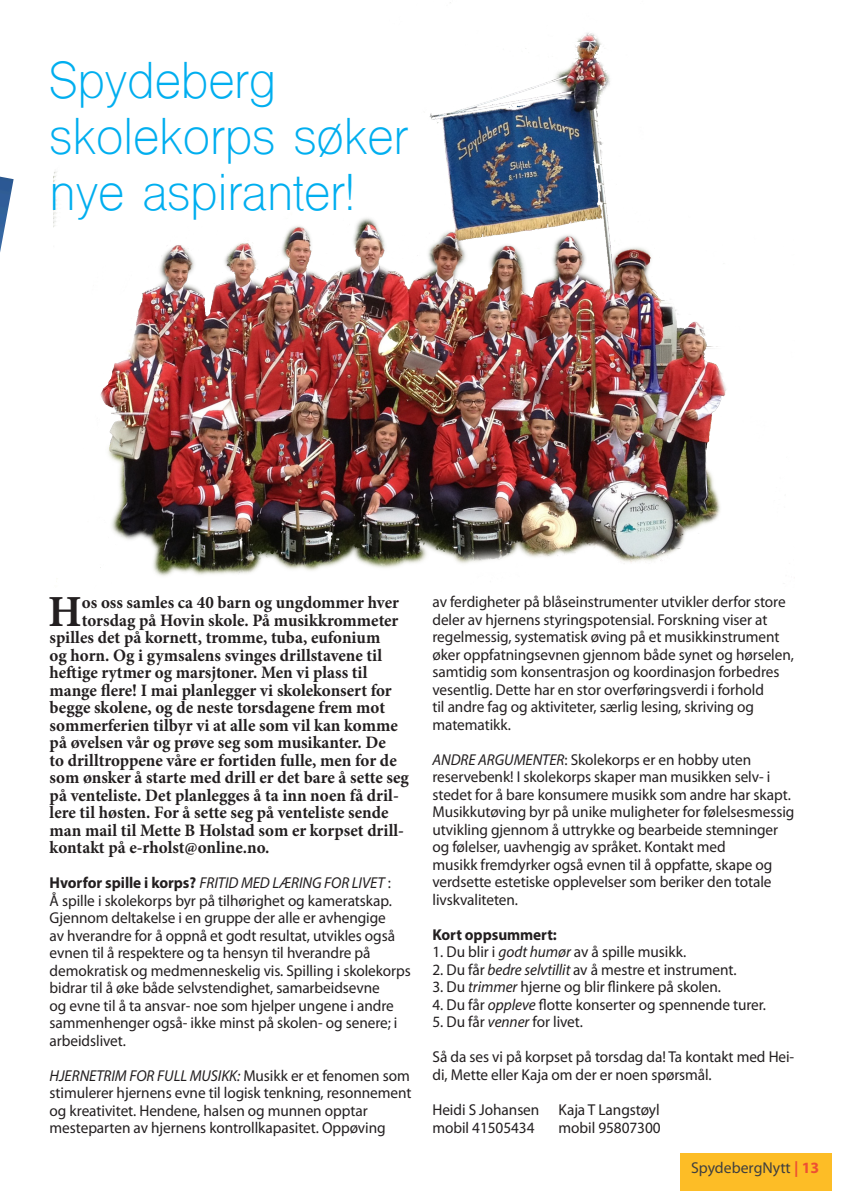
<style>
.page{position:relative;width:844px;height:1191px;background:#fff}
.page>*{position:absolute;margin:0;border:0;box-sizing:border-box;transform-origin:0 0}
.t1{font:49px/56px "Shree Dev 0714";color:#00aeef;scale:.95 1}
.t2{font:700 44.45px "Minion Pro";color:#231f20}
.t3{font:700 17.5px "Minion Pro";color:#231f20}
.t4{font:15.75px/17.5px "Myriad Pro";letter-spacing:-.005em;color:#231f20}
.t5{font:15.75px "Myriad Pro";color:#3f3f3f}
.t6{font:700 15.75px "Myriad Pro";letter-spacing:-.005em;color:#231f20}
.s1{font-weight:700}
.s2{font-style:italic}
.s3{font-weight:700;color:#ee5032}
</style>
<div class="page">
<div style="left:680px;top:1153px;width:151px;height:38px;background:#fdbd26"></div>
<img style="left:53px;top:2px;width:674px;height:574px">
<img style="left:0;top:177px;width:14px;height:75px">
<h1 class="t1" style="left:50px;top:58px;width:379px">Spydeberg skolekorps søker nye aspiranter!</h1>
<h2 class="t2" style="left:48px;top:580px;width:35px">H</h2>
<p class="t3" style="left:82px;top:590px;width:318px">os oss samles ca 40 barn og ungdommer hver</p>
<p class="t3" style="left:82px;top:608px;width:318px">torsdag på Hovin skole. På musikkrommeter</p>
<p class="t3" style="left:50px;top:625px;width:332px">spilles det på kornett, tromme, tuba, eufonium</p>
<p class="t3" style="left:50px;top:643px;width:334px">og horn. Og i gymsalens svinges drillstavene til</p>
<p class="t3" style="left:50px;top:660px;width:319px">heftige rytmer og marsjtoner. Men vi plass til</p>
<p class="t3" style="left:50px;top:678px;width:343px">mange flere! I mai planlegger vi skolekonsert for</p>
<p class="t3" style="left:50px;top:695px;width:337px">begge skolene, og de neste torsdagene frem mot</p>
<p class="t3" style="left:50px;top:713px;width:349px">sommerferien tilbyr vi at alle som vil kan komme</p>
<p class="t3" style="left:50px;top:730px;width:338px">på øvelsen vår og prøve seg som musikanter. De</p>
<p class="t3" style="left:50px;top:748px;width:348px">to drilltroppene våre er fortiden fulle, men for de</p>
<p class="t3" style="left:50px;top:765px;width:361px">som ønsker å starte med drill er det bare å sette seg</p>
<p class="t3" style="left:50px;top:783px;width:350px">på venteliste. Det planlegges å ta inn noen få dril-</p>
<p class="t3" style="left:50px;top:800px;width:340px">lere til høsten. For å sette seg på venteliste sende</p>
<p class="t3" style="left:50px;top:818px;width:356px">man mail til Mette B Holstad som er korpset drill-</p>
<p class="t3" style="left:50px;top:835px;width:221px">kontakt på e-rholst@online.no.</p>
<p class="t4" style="left:50px;top:874px;width:363px"><span class="s1">Hvorfor spille i korps?</span> <span class="s2">FRITID MED LÆRING FOR LIVET</span> :<br>Å spille i skolekorps byr på tilhørighet og kameratskap.<br>Gjennom deltakelse i en gruppe der alle er avhengige<br>av hverandre for å oppnå et godt resultat, utvikles også evnen til å respektere og ta hensyn til hverandre på demokratisk og medmenneskelig vis. Spilling i skolekorps bidrar til å øke både selvstendighet, samarbeidsevne<br>og evne til å ta ansvar- noe som hjelper ungene i andre sammenhenger også- ikke minst på skolen- og senere; i arbeidslivet.</p>
<p class="t4" style="left:50px;top:1066px;width:363px"><span class="s2">HJERNETRIM FOR FULL MUSIKK:</span> Musikk er et fenomen som stimulerer hjernens evne til logisk tenkning, resonnement og kreativitet. Hendene, halsen og munnen opptar mesteparten av hjernens kontrollkapasitet. Oppøving</p>
<p class="t4" style="left:432px;top:593px;width:363px">av ferdigheter på blåseinstrumenter utvikler derfor store deler av hjernens styringspotensial. Forskning viser at regelmessig, systematisk øving på et musikkinstrument øker oppfatningsevnen gjennom både synet og hørselen, samtidig som konsentrasjon og koordinasjon forbedres vesentlig. Dette har en stor overføringsverdi i forhold<br>til andre fag og aktiviteter, særlig lesing, skriving og matematikk.</p>
<p class="t4" style="left:432px;top:750px;width:363px"><span class="s2">ANDRE ARGUMENTER</span>: Skolekorps er en hobby uten reservebenk! I skolekorps skaper man musikken selv- i stedet for å bare konsumere musikk som andre har skapt.<br>Musikkutøving byr på unike muligheter for følelsesmessig utvikling gjennom å uttrykke og bearbeide stemninger og følelser, uavhengig av språket. Kontakt med<br>musikk fremdyrker også evnen til å oppfatte, skape og verdsette estetiske opplevelser som beriker den totale livskvaliteten.</p>
<p class="t6" style="left:432px;top:924px;width:126px">Kort oppsummert:</p>
<p class="t4" style="left:432px;top:943px;width:255px">1. Du blir i <span class="s2">godt humør</span> av å spille musikk.</p>
<p class="t4" style="left:432px;top:960px;width:305px">2. Du får <span class="s2">bedre selvtillit</span> av å mestre et instrument.</p>
<p class="t4" style="left:432px;top:978px;width:290px">3. Du <span class="s2">trimmer</span> hjerne og blir flinkere på skolen.</p>
<p class="t4" style="left:432px;top:995px;width:335px">4. Du får <span class="s2">oppleve</span> flotte konserter og spennende turer.</p>
<p class="t4" style="left:432px;top:1013px;width:152px">5. Du får <span class="s2">venner</span> for livet.</p>
<p class="t4" style="left:432px;top:1048px;width:363px">Så da ses vi på korpset på torsdag da! Ta kontakt med Hei&shy;di, Mette eller Kaja om der er noen spørsmål.</p>
<p class="t4" style="left:432px;top:1100px;width:228px">Heidi S Johansen Kaja T Langstøyl mobil 41505434</p>
<p class="t4" style="left:558px;top:1118px;width:103px">mobil 95807300</p>
<p class="t5" style="left:691px;top:1158px;width:129px">SpydebergNytt <span class="s3">| 13</span></p>
</div>
